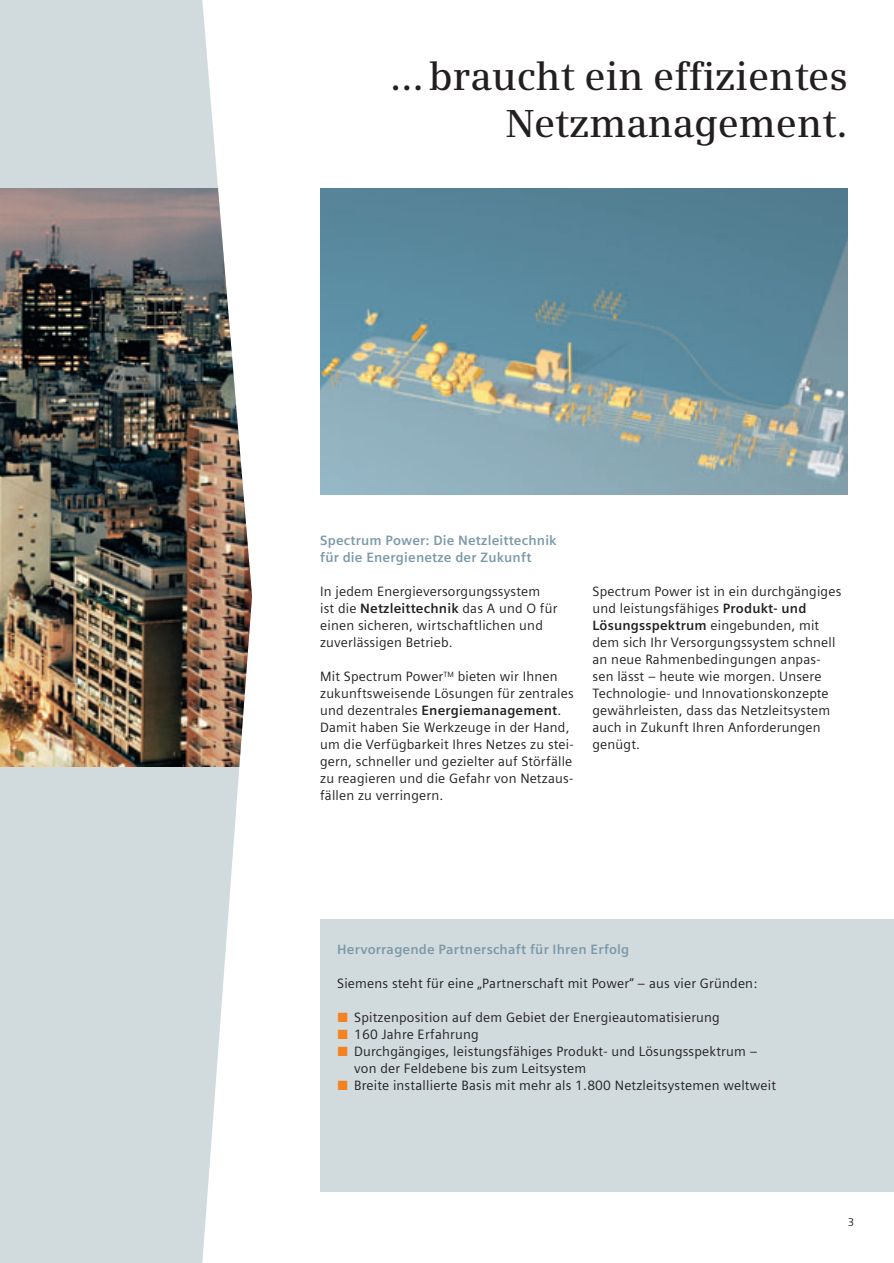
<style>
.page{position:relative;width:894px;height:1263px;background:#fff}
.page>*{position:absolute;margin:0;border:0;box-sizing:border-box;transform-origin:0 0}
.t1{font:600 39px/46.8px "Siemens Serif";color:#231f20;text-align:right}
.t2{font:13.5px/17px "Siemens Sans";letter-spacing:.015em;color:#231f20}
.t3{font:700 13.5px/17px "Siemens Sans";letter-spacing:.015em;color:#7b99a9}
.t4{font:11.25px "Siemens Sans";color:#231f20}
.s1{font-weight:700}
.s2{font-family:"European Pi Three";color:#f58220}
</style>
<div class="page">
<img style="left:320px;top:188px;width:527px;height:306px">
<svg style="left:0;top:0;width:240px;height:1263px;background:#d5dddf"></svg>
<img style="left:0;top:188px;width:252px;height:578px">
<div style="left:320px;top:919px;width:573px;height:272px;background:#d1dadd"></div>
<h1 class="t1" style="left:390px;top:56px;width:459px">… braucht ein effizientes<br>Netzmanagement.</h1>
<p class="t3" style="left:320px;top:533px;width:238px">Spectrum Power: Die Netzleittechnik für die Energienetze der Zukunft</p>
<p class="t2" style="left:320px;top:584px;width:239px">In jedem Energieversorgungssystem ist die <span class="s1">Netzleittechnik</span> das A und O für einen sicheren, wirtschaftlichen und zuverlässigen Betrieb.</p>
<p class="t2" style="left:320px;top:669px;width:255px">Mit Spectrum Power<sup>TM</sup> bieten wir Ihnen zukunftsweisende Lösungen für zentrales und dezentrales <span class="s1">Energiemanagement</span>.<br>Damit haben Sie Werkzeuge in der Hand, um die Verfügbarkeit Ihres Netzes zu stei&shy;gern, schneller und gezielter auf Störfälle zu reagieren und die Gefahr von Netzaus&shy;fällen zu verringern.</p>
<p class="t2" style="left:592px;top:584px;width:250px">Spectrum Power ist in ein durchgängiges und leistungsfähiges <span class="s1">Produkt- und Lösungsspektrum</span> eingebunden, mit dem sich Ihr Versorgungssystem schnell an neue Rahmenbedingungen anpas&shy;sen lässt – heute wie morgen. Unsere Technologie- und Innovationskonzepte gewährleisten, dass das Netzleitsystem auch in Zukunft Ihren Anforderungen genügt.</p>
<p class="t3" style="left:337px;top:941px;width:293px">Hervorragende Partnerschaft für Ihren Erfolg</p>
<p class="t2" style="left:337px;top:975px;width:421px">Siemens steht für eine „Partnerschaft mit Power“ – aus vier Gründen:</p>
<p class="t2" style="left:337px;top:1009px;width:384px"><span class="s2">-</span> Spitzenposition auf dem Gebiet der Energieautomatisierung</p>
<p class="t2" style="left:337px;top:1026px;width:143px"><span class="s2">-</span> 160 Jahre Erfahrung</p>
<p class="t2" style="left:354px;top:1043px;width:404px;text-indent:-17px"><span class="s2">-</span> Durchgängiges, leistungsfähiges Produkt- und Lösungsspektrum – von der Feldebene bis zum Leitsystem</p>
<p class="t2" style="left:337px;top:1077px;width:440px"><span class="s2">-</span> Breite installierte Basis mit mehr als 1.800 Netzleitsystemen weltweit</p>
<p class="t4" style="left:847px;top:1217px;width:8px">3</p>
</div>
